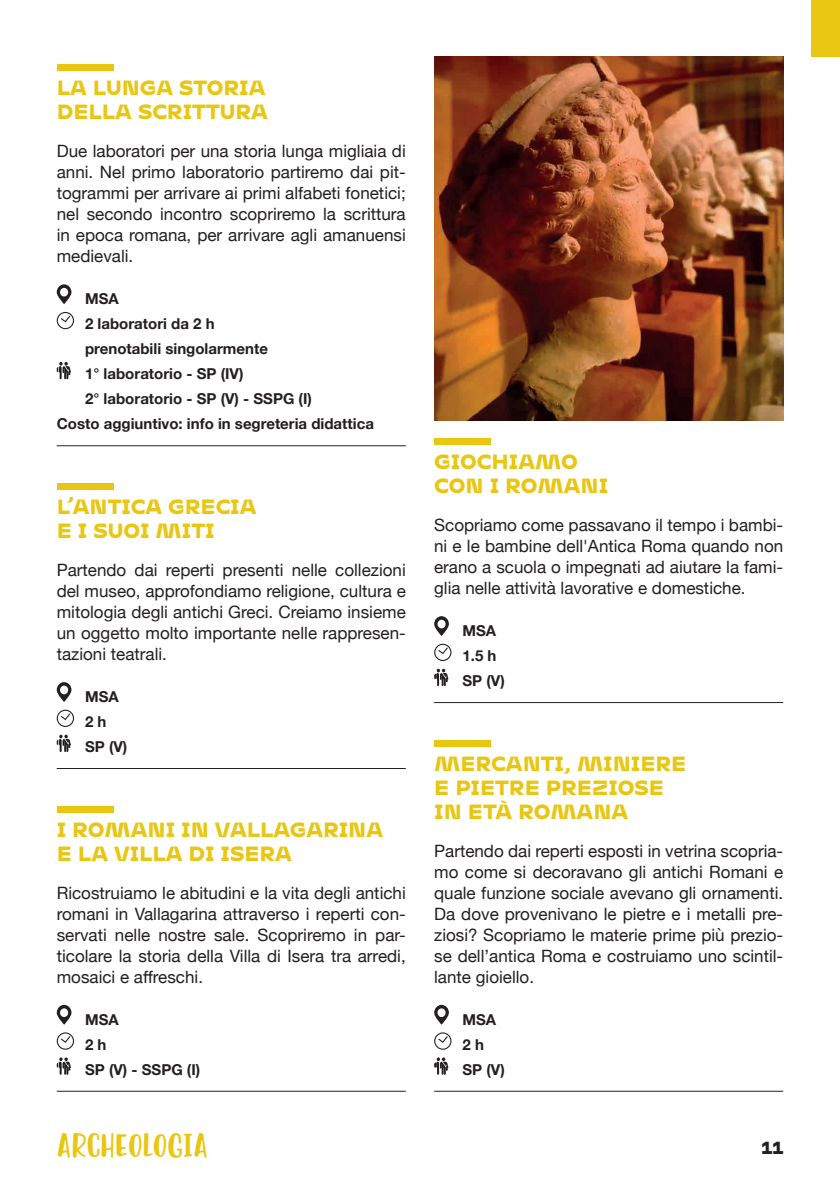
<style>
.page{position:relative;width:840px;height:1191px;background:#fff}
.page>*{position:absolute;margin:0;border:0;box-sizing:border-box;transform-origin:0 0}
.t1{font:30px "Kulhu One";color:#e9c611}
.titolo{font:900 20px "Mohol";color:#e9c611}
.testo{font:17px/21px "Helvetica Neue";color:#231f20;text-align:justify}
.t2{font:900 17px "Mohol";color:#231f20}
.dati{font:700 15px "Helvetica Neue";color:#231f20}
</style>
<div class="page">
<div style="left:57px;top:65px;width:56px;height:6px;background:#e9c611"></div>
<svg style="left:57px;top:284px;width:14px;height:20px"></svg>
<svg style="left:57px;top:312px;width:17px;height:17px"></svg>
<svg style="left:57px;top:362px;width:14px;height:17px"></svg>
<hr style="left:57px;top:445px;width:348px;height:1px;background:#231f20">
<div style="left:57px;top:483px;width:56px;height:7px;background:#e9c611"></div>
<svg style="left:57px;top:682px;width:14px;height:20px"></svg>
<svg style="left:57px;top:709px;width:17px;height:18px"></svg>
<svg style="left:57px;top:734px;width:14px;height:18px"></svg>
<hr style="left:57px;top:768px;width:348px;height:1px;background:#231f20">
<div style="left:57px;top:806px;width:56px;height:6px;background:#e9c611"></div>
<svg style="left:57px;top:1004px;width:14px;height:20px"></svg>
<svg style="left:57px;top:1032px;width:17px;height:17px"></svg>
<svg style="left:57px;top:1057px;width:14px;height:17px"></svg>
<hr style="left:57px;top:1090px;width:348px;height:1px;background:#231f20">
<img style="left:434px;top:57px;width:348px;height:364px">
<div style="left:434px;top:438px;width:56px;height:7px;background:#e9c611"></div>
<svg style="left:434px;top:616px;width:14px;height:20px"></svg>
<svg style="left:434px;top:644px;width:17px;height:17px"></svg>
<svg style="left:434px;top:669px;width:14px;height:17px"></svg>
<hr style="left:434px;top:702px;width:348px;height:1px;background:#231f20">
<div style="left:434px;top:740px;width:56px;height:6px;background:#e9c611"></div>
<svg style="left:434px;top:1004px;width:14px;height:20px"></svg>
<svg style="left:434px;top:1032px;width:17px;height:17px"></svg>
<svg style="left:434px;top:1057px;width:14px;height:17px"></svg>
<hr style="left:434px;top:1090px;width:348px;height:1px;background:#231f20">
<div style="left:811px;top:0;width:28px;height:57px;background:#e9c611"></div>
<p class="titolo" style="left:57px;top:76px;width:210px">LA LUNGA STORIA</p>
<p class="titolo" style="left:57px;top:100px;width:213px">DELLA SCRITTURA</p>
<p class="testo" style="left:57px;top:142px;width:350px">Due laboratori per una storia lunga migliaia di anni. Nel primo laboratorio partiremo dai pit&shy;togrammi per arrivare ai primi alfabeti fonetici; nel secondo incontro scopriremo la scrittura in epoca romana, per arrivare agli amanuensi medievali.</p>
<p class="dati" style="left:85px;top:287px;width:35px">MSA</p>
<p class="dati" style="left:85px;top:312px;width:131px">2 laboratori da 2 h</p>
<p class="dati" style="left:85px;top:337px;width:184px">prenotabili singolarmente</p>
<p class="dati" style="left:85px;top:362px;width:160px">1° laboratorio - SP (IV)</p>
<p class="dati" style="left:85px;top:387px;width:228px">2° laboratorio - SP (V) - SSPG (I)</p>
<p class="dati" style="left:57px;top:412px;width:318px">Costo aggiuntivo: info in segreteria didattica</p>
<p class="titolo" style="left:57px;top:494px;width:201px">L’ANTICA GRECIA</p>
<p class="titolo" style="left:57px;top:518px;width:159px">E I SUOI MITI</p>
<p class="testo" style="left:57px;top:560px;width:350px">Partendo dai reperti presenti nelle collezioni del museo, approfondiamo religione, cultura e mitologia degli antichi Greci. Creiamo insieme un oggetto molto importante nelle rappresen&shy;tazioni teatrali.</p>
<p class="dati" style="left:85px;top:685px;width:35px">MSA</p>
<p class="dati" style="left:85px;top:710px;width:23px">2 h</p>
<p class="dati" style="left:85px;top:735px;width:44px">SP (V)</p>
<p class="titolo" style="left:57px;top:817px;width:328px">I ROMANI IN VALLAGARINA</p>
<p class="titolo" style="left:57px;top:841px;width:236px">E LA VILLA DI ISERA</p>
<p class="testo" style="left:57px;top:883px;width:350px">Ricostruiamo le abitudini e la vita degli antichi romani in Vallagarina attraverso i reperti con&shy;servati nelle nostre sale. Scopriremo in par&shy;ticolare la storia della Villa di Isera tra arredi, mosaici e affreschi.</p>
<p class="dati" style="left:85px;top:1007px;width:35px">MSA</p>
<p class="dati" style="left:85px;top:1032px;width:23px">2 h</p>
<p class="dati" style="left:85px;top:1057px;width:117px">SP (V) - SSPG (I)</p>
<p class="titolo" style="left:434px;top:449px;width:145px">GIOCHIAMO</p>
<p class="titolo" style="left:434px;top:473px;width:175px">CON I ROMANI</p>
<p class="testo" style="left:434px;top:515px;width:350px">Scopriamo come passavano il tempo i bambi&shy;ni e le bambine dell'Antica Roma quando non erano a scuola o impegnati ad aiutare la fami&shy;glia nelle attività lavorative e domestiche.</p>
<p class="dati" style="left:462px;top:619px;width:35px">MSA</p>
<p class="dati" style="left:462px;top:644px;width:35px">1.5 h</p>
<p class="dati" style="left:462px;top:669px;width:44px">SP (V)</p>
<p class="titolo" style="left:434px;top:751px;width:253px">MERCANTI, MINIERE</p>
<p class="titolo" style="left:434px;top:775px;width:231px">E PIETRE PREZIOSE</p>
<p class="titolo" style="left:434px;top:799px;width:195px">IN ETÀ ROMANA</p>
<p class="testo" style="left:434px;top:841px;width:350px">Partendo dai reperti esposti in vetrina scopria&shy;mo come si decoravano gli antichi Romani e quale funzione sociale avevano gli ornamenti.<br>Da dove provenivano le pietre e i metalli pre&shy;ziosi? Scopriamo le materie prime più prezio&shy;se dell’antica Roma e costruiamo uno scintil&shy;lante gioiello.</p>
<p class="dati" style="left:462px;top:1007px;width:35px">MSA</p>
<p class="dati" style="left:462px;top:1032px;width:23px">2 h</p>
<p class="dati" style="left:462px;top:1057px;width:44px">SP (V)</p>
<p class="t1" style="left:57px;top:1125px;width:152px">ARCHEOLOGIA</p>
<p class="t2" style="left:761px;top:1137px;width:23px">11</p>
</div>
